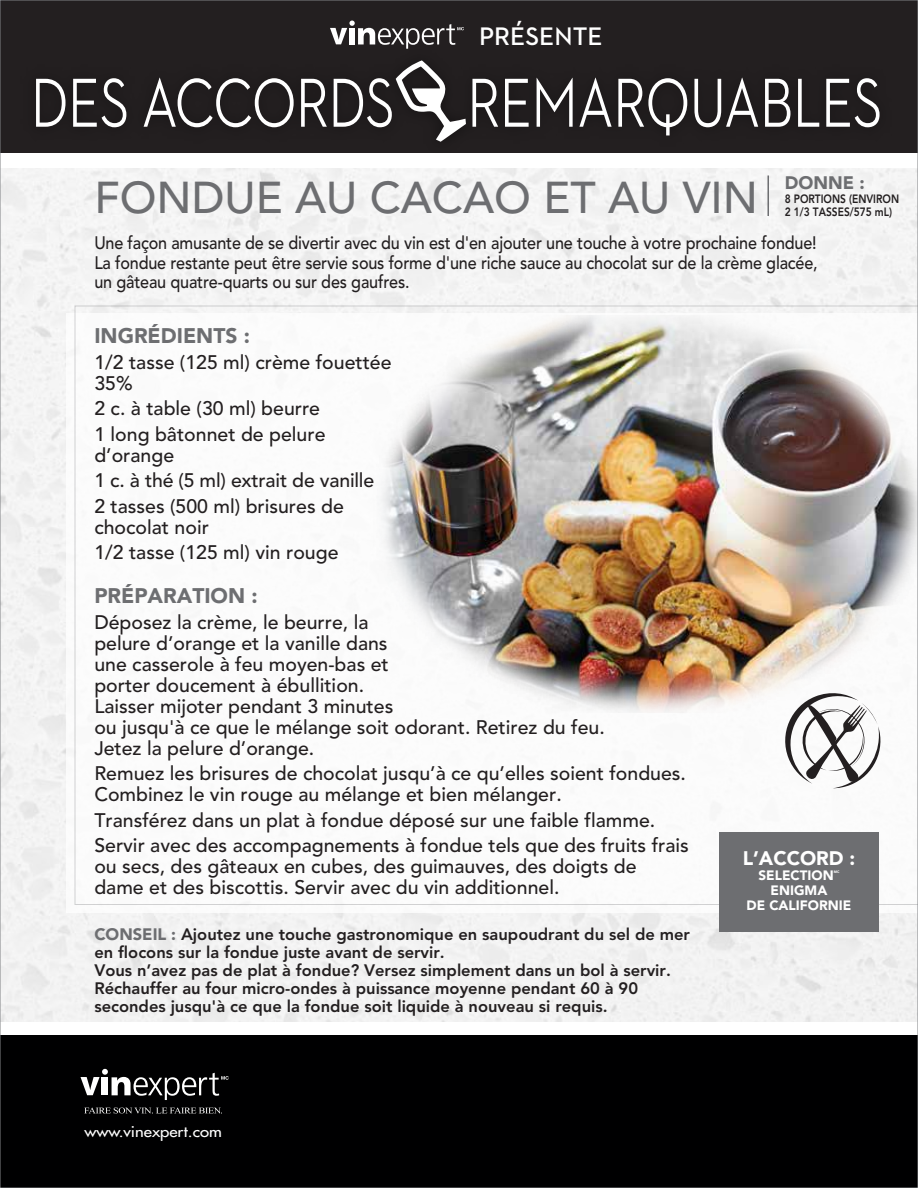
<style>
.page{position:relative;width:918px;height:1188px;background:#fff}
.page>*{position:absolute;margin:0;border:0;box-sizing:border-box;transform-origin:0 0}
.t1{font:500 70.5px "Neutraface 2 Display";letter-spacing:.005em;color:#fff;scale:.79 1}
.t2{font:500 44.25px "Avenir";color:#6d6e71}
.t3{font:600 25.8px "Neutraface 2 Text";color:#fff}
.t4{font:900 21px "Avenir";color:#6d6e71}
.t5{font:500 19.5px/21px "Avenir";color:#231f20}
.t6{font:900 19.5px "Avenir";color:#fff}
.t7{font:500 18px/19.5px "Avenir";letter-spacing:-.01em;color:#231f20;text-align:justify;scale:.9 1}
.t8{font:900 18px "Avenir";color:#6d6e71}
.t9{font:800 16.5px/18px "Avenir";color:#231f20}
.t10{font:14.7px "Futura";color:#fff;scale:1.13 1}
.t11{font:900 13.5px/15px "Avenir";color:#fff;text-align:center}
.t12{font:800 12px/13.5px "Avenir";color:#231f20;scale:.85 1}
.t13{font:900 3.45px "Avenir";color:#fff}
.s1{font-weight:900;color:#6d6e71}
</style>
<div class="page">
<svg style="left:75px;top:306px;width:841px;height:599px"></svg>
<img style="left:374px;top:315px;width:542px;height:397px">
<div style="left:0;top:0;width:918px;height:153px;background:#231f20"></div>
<hr style="left:767px;top:176px;width:2px;height:40px;background:#6d6e71">
<svg style="left:779px;top:691px;width:107px;height:97px"></svg>
<div style="left:719px;top:832px;width:160px;height:100px;background:#6d6e71"></div>
<svg style="left:330px;top:21px;width:134px;height:20px"></svg>
<svg style="left:396px;top:60px;width:70px;height:82px"></svg>
<div style="left:0;top:1035px;width:918px;height:153px;background:#000001"></div>
<svg style="left:84px;top:1108px;width:138px;height:6px"></svg>
<svg style="left:81px;top:1069px;width:148px;height:31px"></svg>
<h3 class="t3" style="left:479px;top:20px;width:125px">PRÉSENTE</h3>
<h1 class="t1" style="left:31px;top:64px;width:1079px">DES ACCORDS REMARQUABLES</h1>
<p class="t8" style="left:785px;top:172px;width:81px">DONNE :</p>
<p class="t12" style="left:785px;top:192px;width:136px">8 PORTIONS (ENVIRON<br>2 1/3 TASSES/575 mL)</p>
<h2 class="t2" style="left:94px;top:172px;width:665px">FONDUE AU CACAO ET AU VIN</h2>
<p class="t7" style="left:94px;top:234px;width:805px">Une façon amusante de se divertir avec du vin est d'en ajouter une touche à votre prochaine fondue!<br>La fondue restante peut être servie sous forme d'une riche sauce au chocolat sur de la crème glacée, un gâteau quatre-quarts ou sur des gaufres.</p>
<p class="t4" style="left:94px;top:323px;width:157px">INGRÉDIENTS :</p>
<p class="t5" style="left:94px;top:352px;width:299px">1/2 tasse (125 ml) crème fouettée<br>35%</p>
<p class="t5" style="left:94px;top:396px;width:233px;line-height:25.5px">2 c. à table (30 ml) beurre<br>1 long bâtonnet de pelure</p>
<p class="t5" style="left:94px;top:443px;width:281px;line-height:25.5px">d’orange<br>1 c. à thé (5 ml) extrait de vanille<br>2 tasses (500 ml) brisures de</p>
<p class="t5" style="left:94px;top:515px;width:246px;line-height:25.5px">chocolat noir<br>1/2 tasse (125 ml) vin rouge</p>
<p class="t4" style="left:94px;top:583px;width:165px">PRÉPARATION :</p>
<p class="t5" style="left:94px;top:612px;width:512px">Déposez la crème, le beurre, la<br>pelure d’orange et la vanille dans<br>une casserole à feu moyen-bas et<br>porter doucement à ébullition.<br>Laisser mijoter pendant 3 minutes<br>ou jusqu'à ce que le mélange soit odorant. Retirez du feu.<br>Jetez la pelure d’orange.</p>
<p class="t5" style="left:94px;top:764px;width:593px">Remuez les brisures de chocolat jusqu’à ce qu’elles soient fondues.<br>Combinez le vin rouge au mélange et bien mélanger.</p>
<p class="t5" style="left:94px;top:808px;width:596px;line-height:25.5px">Transférez dans un plat à fondue déposé sur une faible flamme.<br>Servir avec des accompagnements à fondue tels que des fruits frais</p>
<p class="t5" style="left:94px;top:857px;width:544px">ou secs, des gâteaux en cubes, des guimauves, des doigts de dame et des biscottis. Servir avec du vin additionnel.</p>
<p class="t9" style="left:94px;top:925px;width:597px"><span class="s1">CONSEIL :</span> Ajoutez une touche gastronomique en saupoudrant du sel de mer en flocons sur la fondue juste avant de servir.<br>Vous n’avez pas de plat à fondue? Versez simplement dans un bol à servir.<br>Réchauffer au four micro-ondes à puissance moyenne pendant 60 à 90 secondes jusqu'à ce que la fondue soit liquide à nouveau si requis.</p>
<p class="t10" style="left:85px;top:1122px;width:123px">www.vinexpert.com</p>
<p class="t6" style="left:743px;top:846px;width:114px">L’ACCORD :</p>
<p class="t11" style="left:759px;top:867px;width:77px">SELECTION</p>
<p class="t13" style="left:834px;top:870px;width:7px">MC</p>
<p class="t11" style="left:747px;top:882px;width:106px">ENIGMA<br>DE CALIFORNIE</p>
</div>
